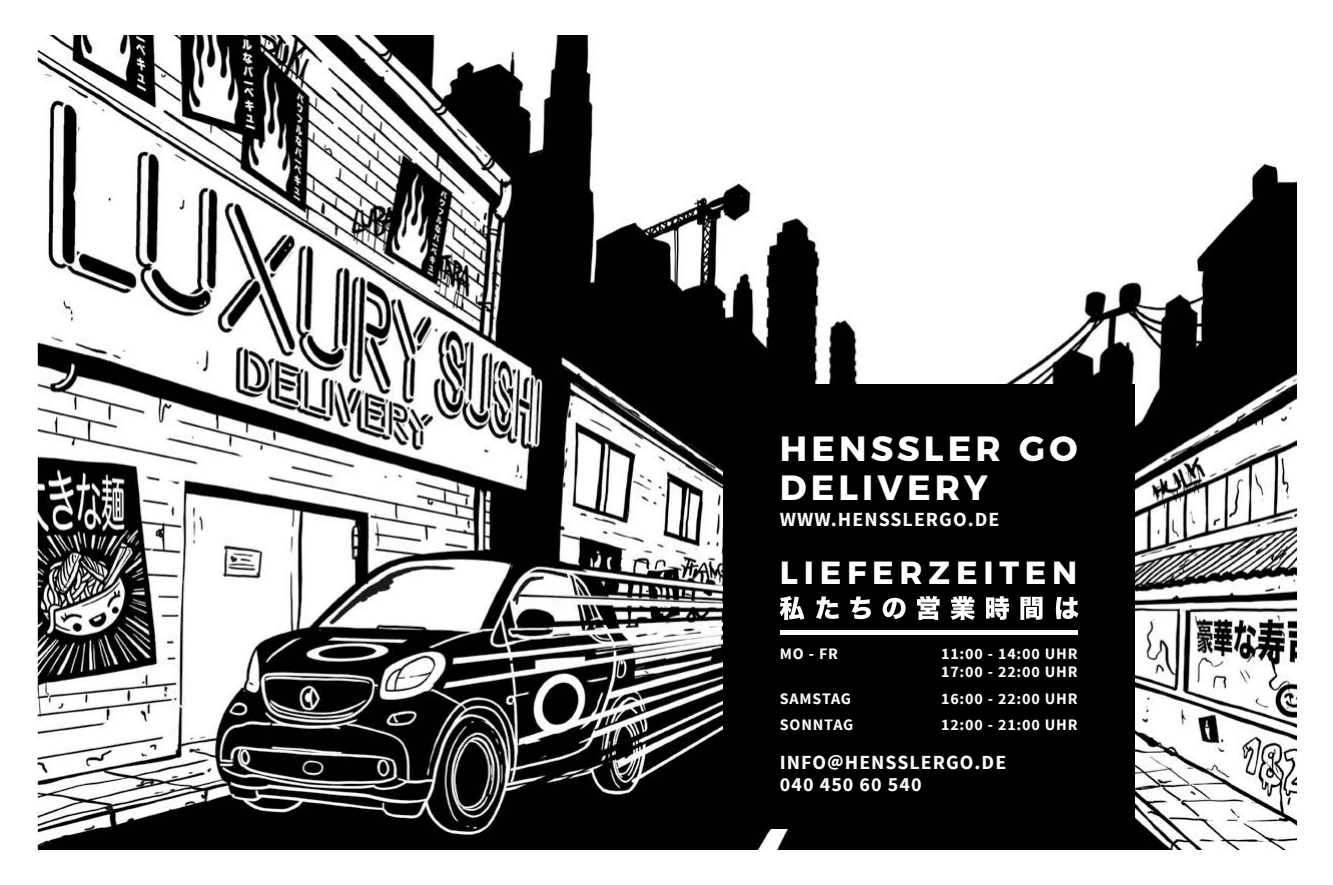
<style>
.page{position:relative;width:1333px;height:885px;background:#fff}
.page>*{position:absolute;margin:0;border:0;box-sizing:border-box;transform-origin:0 0}
.t1{font:700 35px/39px "Montserrat";letter-spacing:.115em;color:#fff}
.t2{font:700 32px "Montserrat";letter-spacing:.18em;color:#fff}
.t3{font:700 20px/22px "Source Sans Pro";letter-spacing:.05em;color:#fbfbfb}
.t4{font:700 16px/18px "Source Sans Pro";letter-spacing:.05em;color:#fbfbfb}
</style>
<div class="page">
<img style="left:37px;top:35px;width:1258px;height:814px">
<div style="left:723px;top:384px;width:411px;height:444px;background:#000"></div>
<svg style="left:779px;top:596px;width:25px;height:23px"></svg>
<svg style="left:816px;top:596px;width:22px;height:23px"></svg>
<svg style="left:850px;top:596px;width:20px;height:23px"></svg>
<svg style="left:882px;top:597px;width:23px;height:22px"></svg>
<svg style="left:917px;top:596px;width:22px;height:24px"></svg>
<svg style="left:950px;top:596px;width:24px;height:24px"></svg>
<svg style="left:985px;top:596px;width:24px;height:23px"></svg>
<svg style="left:1020px;top:596px;width:22px;height:23px"></svg>
<svg style="left:1055px;top:596px;width:23px;height:23px"></svg>
<hr style="left:780px;top:630px;width:297px;height:4px;background:#fff">
<h1 class="t1" style="left:780px;top:426px;width:299px">HENSSLER GO<br>DELIVERY</h1>
<p class="t3" style="left:780px;top:509px;width:221px">WWW.HENSSLERGO.DE</p>
<h2 class="t2" style="left:780px;top:546px;width:299px">LIEFERZEITEN</h2>
<p class="t4" style="left:780px;top:645px;width:60px">MO - FR</p>
<p class="t4" style="left:941px;top:645px;width:138px">11:00 - 14:00 UHR<br>17:00 - 22:00 UHR</p>
<p class="t4" style="left:780px;top:689px;width:73px">SAMSTAG</p>
<p class="t4" style="left:941px;top:689px;width:138px">16:00 - 22:00 UHR</p>
<p class="t4" style="left:780px;top:716px;width:75px">SONNTAG</p>
<p class="t4" style="left:941px;top:716px;width:138px">12:00 - 21:00 UHR</p>
<p class="t3" style="left:780px;top:752px;width:228px">INFO@HENSSLERGO.DE<br>040 450 60 540</p>
</div>
